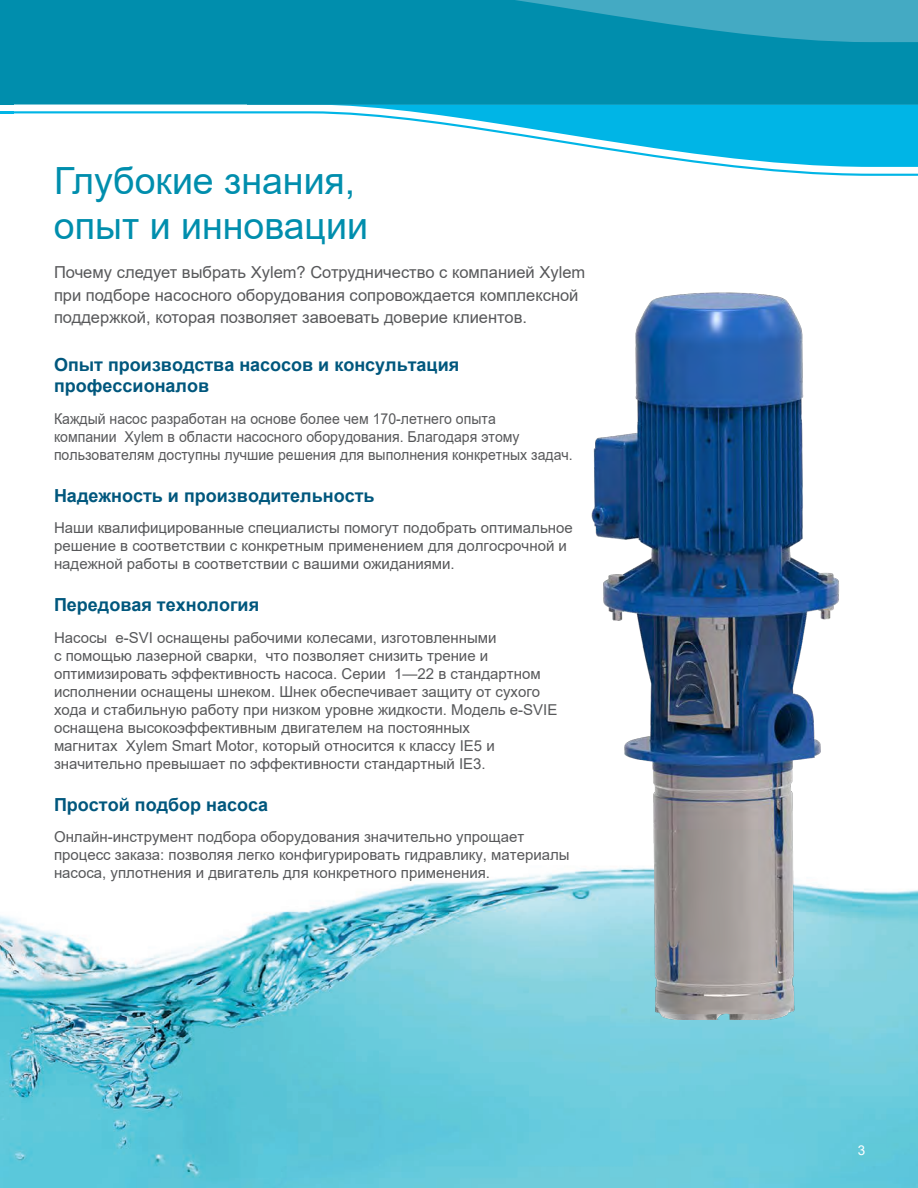
<style>
.page{position:relative;width:918px;height:1188px;background:#fff}
.page>*{position:absolute;margin:0;border:0;box-sizing:border-box;transform-origin:0 0}
.t1{font:37.5px/45px "Arial";color:#008ead}
.New_Subhead{font:700 18px/21.6px "Arial";color:#00577d}
.New_Body_11_pt{font:16.5px/22.5px "Arial";color:#57585a}
.New_Body_10_pt{font:15px/18px "Arial";color:#57585a}
.New_Body_10_pt-2{font:15px/18px "Arial";color:#57585a;scale:.94 1}
.page___right{font:13.5px "Arial";color:#fff}
</style>
<div class="page">
<img style="left:0;top:872px;width:918px;height:316px">
<svg style="left:333px;top:105px;width:585px;height:6px;background:#12bae7"></svg>
<svg style="left:14px;top:0;width:904px;height:105px;background:#0891af"></svg>
<svg style="left:0;top:111px;width:918px;height:65px"></svg>
<div style="left:0;top:0;width:14px;height:105px;background:#008ead"></div>
<svg style="left:0;top:111px;width:14px;height:2px"></svg>
<img style="left:573px;top:292px;width:279px;height:728px">
<p class="t1" style="left:54px;top:158px;width:316px">Глубокие знания, опыт и инновации</p>
<p class="New_Body_11_pt" style="left:54px;top:261px;width:533px">Почему следует выбрать Xylem? Сотрудничество с компанией Xylem при подборе насосного оборудования сопровождается комплексной поддержкой, которая позволяет завоевать доверие клиентов.</p>
<p class="New_Subhead" style="left:54px;top:354px;width:407px">Опыт производства насосов и консультация профессионалов</p>
<p class="New_Body_10_pt-2" style="left:54px;top:410px;width:554px">Каждый насос разработан на основе более чем 170-летнего опыта<br>компании Xylem в области насосного оборудования. Благодаря этому пользователям доступны лучшие решения для выполнения конкретных задач.</p>
<p class="New_Subhead" style="left:54px;top:485px;width:322px">Надежность и производительность</p>
<p class="New_Body_10_pt" style="left:54px;top:519px;width:520px">Наши квалифицированные специалисты помогут подобрать оптимальное решение в соответствии с конкретным применением для долгосрочной и надежной работы в соответствии с вашими ожиданиями.</p>
<p class="New_Subhead" style="left:54px;top:594px;width:207px">Передовая технология</p>
<p class="New_Body_10_pt" style="left:54px;top:628px;width:505px">Насосы e-SVI оснащены рабочими колесами, изготовленными<br>с помощью лазерной сварки, что позволяет снизить трение и оптимизировать эффективность насоса. Серии 1—22 в стандартном исполнении оснащены шнеком. Шнек обеспечивает защиту от сухого хода и стабильную работу при низком уровне жидкости. Модель e-SVIE оснащена высокоэффективным двигателем на постоянных<br>магнитах Xylem Smart Motor, который относится к классу IE5 и значительно превышает по эффективности стандартный IE3.</p>
<p class="New_Subhead" style="left:54px;top:794px;width:216px">Простой подбор насоса</p>
<p class="New_Body_10_pt" style="left:54px;top:828px;width:517px">Онлайн-инструмент подбора оборудования значительно упрощает процесс заказа: позволяя легко конфигурировать гидравлику, материалы насоса, уплотнения и двигатель для конкретного применения.</p>
<p class="page___right" style="left:858px;top:1141px;width:9px">3</p>
</div>
